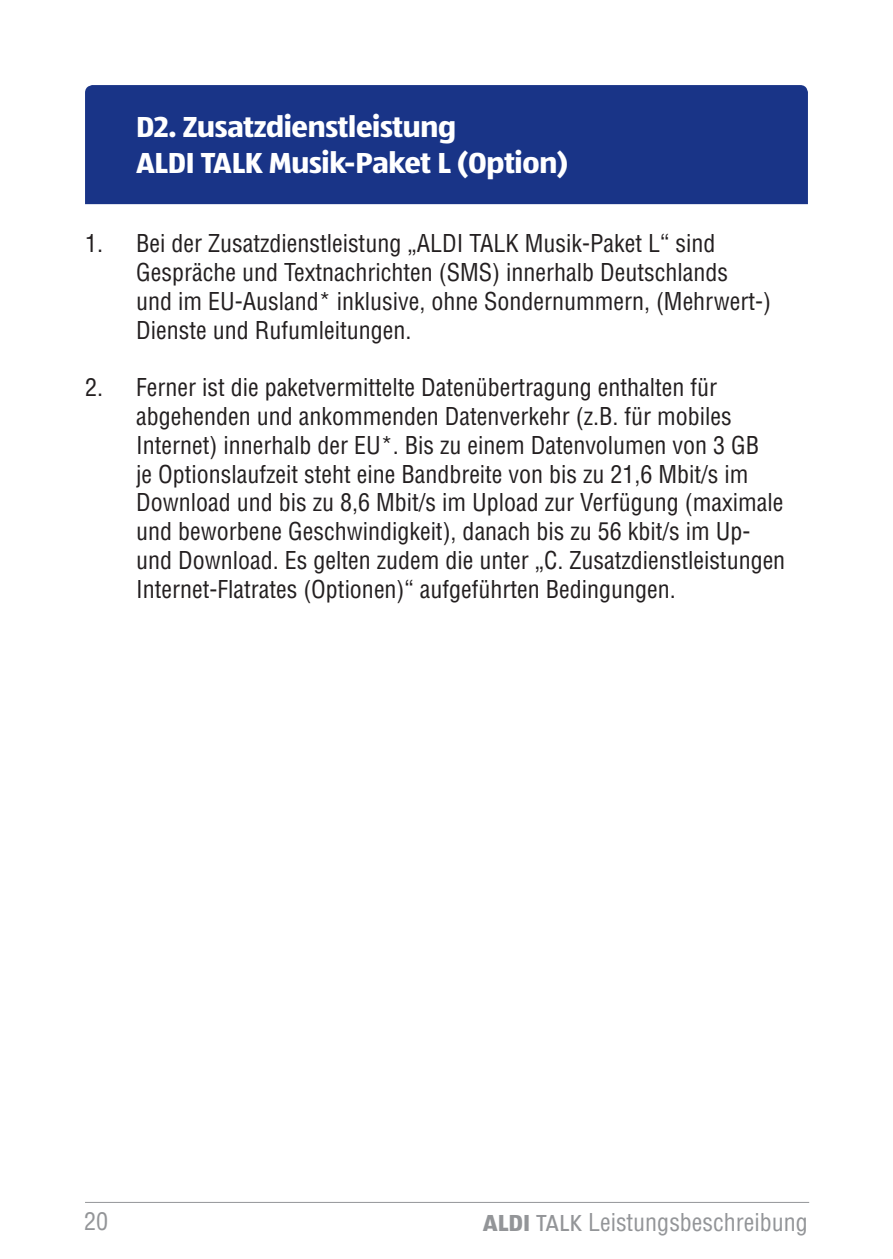
<style>
.page{position:relative;width:893px;height:1259px;background:#fff}
.page>*{position:absolute;margin:0;border:0;box-sizing:border-box;transform-origin:0 0}
.t1{font:700 30px/36px "ALDISUEDOT";letter-spacing:-.01em;color:#fff}
.t2{font:condensed 24px/28.8px "Helvetica LT Pro";color:#231f20}
.t3{font:condensed 24px "Helvetica LT Pro";color:#939598}
.s1{font-family:"ALDISUEDOT";font-weight:700;font-stretch:normal}
.s2{font-family:"ALDISUEDOT";font-stretch:normal}
</style>
<div class="page">
<hr style="left:85px;top:1202px;width:724px;height:1px;background:#939598">
<div style="left:85px;top:85px;width:723px;height:119px;background:#193487"></div>
<p class="t1" style="left:136px;top:108px;width:434px">D2. Zusatzdienstleistung<br>ALDI TALK Musik-Paket L (Option)</p>
<p class="t2" style="left:136px;top:229px;width:636px;text-indent:-51px">1. Bei der Zusatzdienstleistung „ALDI TALK Musik-Paket L“ sind Gespräche und Textnachrichten (SMS) innerhalb Deutschlands<br>und im EU-Ausland* inklusive, ohne Sondernummern, (Mehrwert-)<br>Dienste und Rufumleitungen.</p>
<p class="t2" style="left:136px;top:373px;width:651px;text-indent:-51px">2. Ferner ist die paketvermittelte Datenübertragung enthalten für abgehenden und ankommenden Datenverkehr (z. B. für mobiles Internet) innerhalb der EU*. Bis zu einem Datenvolumen von 3 GB<br>je Optionslaufzeit steht eine Bandbreite von bis zu 21,6 Mbit/s im Download und bis zu 8,6 Mbit/s im Upload zur Verfügung (maximale und beworbene Geschwindigkeit), danach bis zu 56 kbit/s im Up&shy;und Download. Es gelten zudem die unter „C. Zusatzdienstleistungen Internet-Flatrates (Optionen)“ aufgeführten Bedingungen.</p>
<p class="t3" style="left:84px;top:1206px;width:25px">20</p>
<p class="t3" style="left:483px;top:1207px;width:327px"><span class="s1">ALDI</span> <span class="s2">TALK</span> Leistungsbeschreibung</p>
</div>
